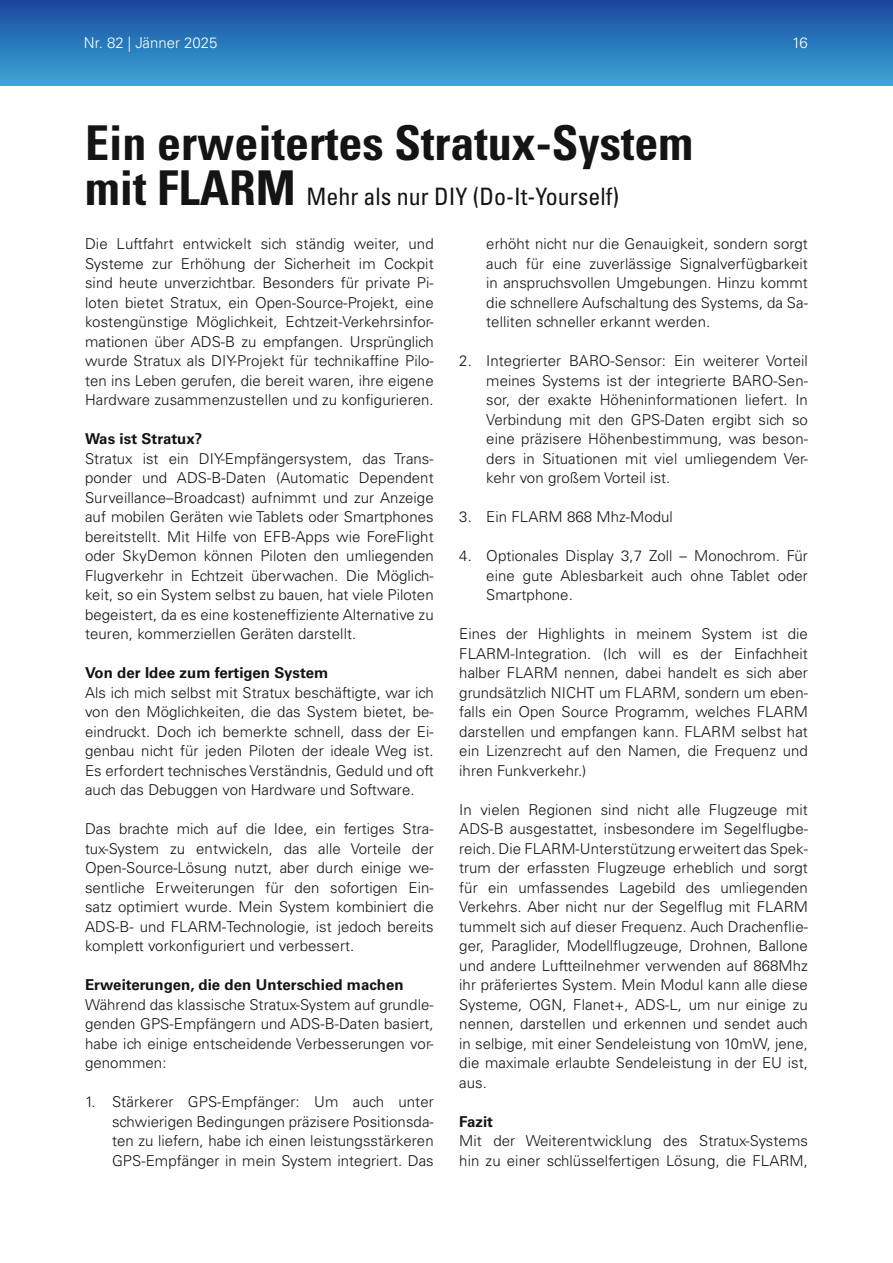
<style>
.page{position:relative;width:893px;height:1263px;background:#fff}
.page>*{position:absolute;margin:0;border:0;box-sizing:border-box;transform-origin:0 0}
.t1{font:700 condensed 48px "Univers LT Std";color:#131413}
.t2{font:condensed 24px "Univers LT Std";color:#131413}
.t3{font:300 15px/19.5px "Univers LT Std";letter-spacing:.005em;color:#131413;text-align:justify}
.t4{font:700 15px "Univers LT Std";letter-spacing:.005em;color:#131413}
.t5{font:300 15px "Univers LT Std";color:#fff}
.s1{font-weight:700;font-size:48px}
</style>
<div class="page">
<div style="left:0;top:0;width:893px;height:85px;background:linear-gradient(to bottom,#1a479e,#3ba6d4)"></div>
<p class="t5" style="left:84px;top:34px;width:135px">Nr. 82 | Jänner 2025</p>
<p class="t5" style="left:792px;top:34px;width:17px">16</p>
<h1 class="t1" style="left:85px;top:114px;width:609px">Ein erweitertes Stratux-System</h1>
<h2 class="t2" style="left:85px;top:181px;width:536px"><span class="s1">mit FLARM</span> Mehr als nur DIY (Do-It-Yourself)</h2>
<p class="t3" style="left:85px;top:234px;width:350px">Die Luftfahrt entwickelt sich ständig weiter, und Systeme zur Erhöhung der Sicherheit im Cockpit sind heute unverzichtbar. Besonders für private Pi&shy;loten bietet Stratux, ein Open-Source-Projekt, eine kostengünstige Möglichkeit, Echtzeit-Verkehrsinfor&shy;mationen über ADS-B zu empfangen. Ursprünglich wurde Stratux als DIY-Projekt für technikaffine Pilo&shy;ten ins Leben gerufen, die bereit waren, ihre eigene Hardware zusammenzustellen und zu konfigurieren.</p>
<p class="t4" style="left:85px;top:430px;width:119px">Was ist Stratux?</p>
<p class="t3" style="left:85px;top:448px;width:350px">Stratux ist ein DIY-Empfängersystem, das Trans&shy;ponder und ADS-B-Daten (Automatic Dependent Surveillance–Broadcast) aufnimmt und zur Anzeige auf mobilen Geräten wie Tablets oder Smartphones bereitstellt. Mit Hilfe von EFB-Apps wie ForeFlight oder SkyDemon können Piloten den umliegenden Flugverkehr in Echtzeit überwachen. Die Möglich&shy;keit, so ein System selbst zu bauen, hat viele Piloten begeistert, da es eine kosteneffiziente Alternative zu teuren, kommerziellen Geräten darstellt.</p>
<p class="t4" style="left:85px;top:664px;width:245px">Von der Idee zum fertigen System</p>
<p class="t3" style="left:85px;top:682px;width:350px">Als ich mich selbst mit Stratux beschäftigte, war ich von den Möglichkeiten, die das System bietet, be&shy;eindruckt. Doch ich bemerkte schnell, dass der Ei&shy;genbau nicht für jeden Piloten der ideale Weg ist.<br>Es erfordert technisches Verständnis, Geduld und oft auch das Debuggen von Hardware und Software.</p>
<p class="t3" style="left:85px;top:819px;width:350px">Das brachte mich auf die Idee, ein fertiges Stra&shy;tux-System zu entwickeln, das alle Vorteile der Open-Source-Lösung nutzt, aber durch einige we&shy;sentliche Erweiterungen für den sofortigen Ein&shy;satz optimiert wurde. Mein System kombiniert die ADS-B- und FLARM-Technologie, ist jedoch bereits komplett vorkonfiguriert und verbessert.</p>
<p class="t4" style="left:85px;top:976px;width:320px">Erweiterungen, die den Unterschied machen</p>
<p class="t3" style="left:85px;top:994px;width:350px">Während das klassische Stratux-System auf grundle&shy;genden GPS-Empfängern und ADS-B-Daten basiert, habe ich einige entscheidende Verbesserungen vor&shy;genommen:</p>
<p class="t3" style="left:112px;top:1092px;width:323px;text-indent:-27px">1. Stärkerer GPS-Empfänger: Um auch unter schwierigen Bedingungen präzisere Positionsda&shy;ten zu liefern, habe ich einen leistungsstärkeren GPS-Empfänger in mein System integriert. Das</p>
<p class="t3" style="left:486px;top:234px;width:323px">erhöht nicht nur die Genauigkeit, sondern sorgt auch für eine zuverlässige Signalverfügbarkeit in anspruchsvollen Umgebungen. Hinzu kommt die schnellere Aufschaltung des Systems, da Sa&shy;telliten schneller erkannt werden.</p>
<p class="t3" style="left:486px;top:351px;width:323px;text-indent:-27px">2. Integrierter BARO-Sensor: Ein weiterer Vorteil meines Systems ist der integrierte BARO-Sen&shy;sor, der exakte Höheninformationen liefert. In Verbindung mit den GPS-Daten ergibt sich so eine präzisere Höhenbestimmung, was beson&shy;ders in Situationen mit viel umliegendem Ver&shy;kehr von großem Vorteil ist.</p>
<p class="t3" style="left:459px;top:507px;width:215px">3. Ein FLARM 868 Mhz-Modul</p>
<p class="t3" style="left:486px;top:546px;width:323px;text-indent:-27px">4. Optionales Display 3,7 Zoll – Monochrom. Für eine gute Ablesbarkeit auch ohne Tablet oder Smartphone.</p>
<p class="t3" style="left:459px;top:624px;width:350px">Eines der Highlights in meinem System ist die FLARM-Integration. (Ich will es der Einfachheit halber FLARM nennen, dabei handelt es sich aber grundsätzlich NICHT um FLARM, sondern um eben&shy;falls ein Open Source Programm, welches FLARM darstellen und empfangen kann. FLARM selbst hat ein Lizenzrecht auf den Namen, die Frequenz und ihren Funkverkehr.)</p>
<p class="t3" style="left:459px;top:799px;width:350px">In vielen Regionen sind nicht alle Flugzeuge mit ADS-B ausgestattet, insbesondere im Segelflugbe&shy;reich. Die FLARM-Unterstützung erweitert das Spek&shy;trum der erfassten Flugzeuge erheblich und sorgt für ein umfassendes Lagebild des umliegenden Verkehrs. Aber nicht nur der Segelflug mit FLARM tummelt sich auf dieser Frequenz. Auch Drachenflie&shy;ger, Paraglider, Modellflugzeuge, Drohnen, Ballone und andere Luftteilnehmer verwenden auf 868Mhz ihr präferiertes System. Mein Modul kann alle diese Systeme, OGN, Flanet+, ADS-L, um nur einige zu nennen, darstellen und erkennen und sendet auch in selbige, mit einer Sendeleistung von 10mW, jene, die maximale erlaubte Sendeleistung in der EU ist, aus.</p>
<p class="t4" style="left:459px;top:1112px;width:35px">Fazit</p>
<p class="t3" style="left:459px;top:1131px;width:350px">Mit der Weiterentwicklung des Stratux-Systems hin zu einer schlüsselfertigen Lösung, die FLARM,</p>
</div>
